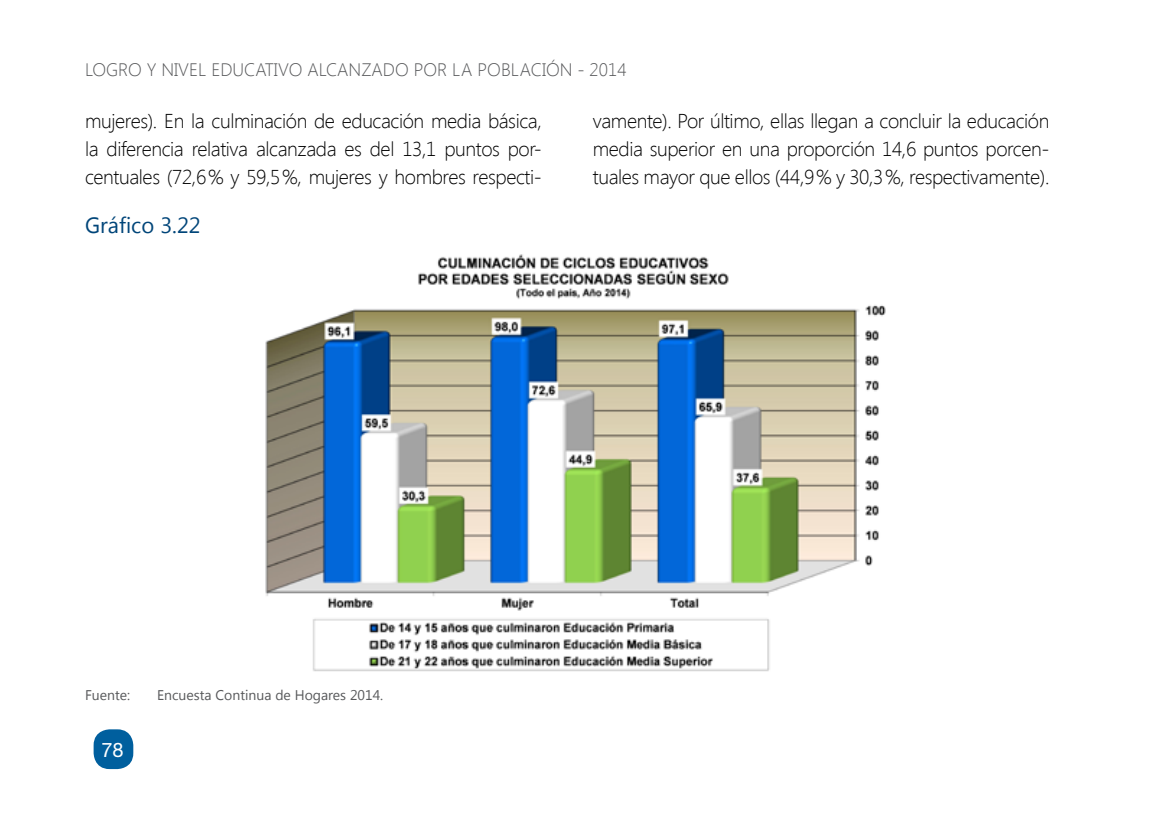
<style>
.page{position:relative;width:1163px;height:823px;background:#fff}
.page>*{position:absolute;margin:0;border:0;box-sizing:border-box;transform-origin:0 0}
.t1{font:22px "Segoe UI";color:#004579}
.t2{font:300 20px/28px "Segoe UI";letter-spacing:-.02em;color:#000;text-align:justify}
.t3{font:20px "Helvetica Neue";color:#fff}
.t4{font:300 18px "Segoe UI";color:#58595b}
.t5{font:14px "Segoe UI";color:#58595b}
</style>
<div class="page">
<div style="left:94px;top:729px;width:39px;height:39px;background:#005f9e;border-radius:16px"></div>
<img style="left:265px;top:254px;width:621px;height:418px">
<p class="t4" style="left:85px;top:57px;width:543px">LOGRO Y NIVEL EDUCATIVO ALCANZADO POR LA POBLACIÓN - 2014</p>
<p class="t2" style="left:85px;top:106px;width:458px">mujeres). En la culminación de educación media básica, la diferencia relativa alcanzada es del 13,1 puntos por&shy;centuales (72,6 % y 59,5 %, mujeres y hombres respecti-</p>
<p class="t2" style="left:592px;top:106px;width:458px">vamente). Por último, ellas llegan a concluir la educación media superior en una proporción 14,6 puntos porcen&shy;tuales mayor que ellos (44,9 % y 30,3 %, respectivamente).</p>
<p class="t1" style="left:85px;top:210px;width:117px">Gráfico 3.22</p>
<p class="t5" style="left:85px;top:684px;width:46px">Fuente:</p>
<p class="t5" style="left:157px;top:684px;width:227px">Encuesta Continua de Hogares 2014.</p>
<p class="t3" style="left:101px;top:737px;width:24px">78</p>
</div>
